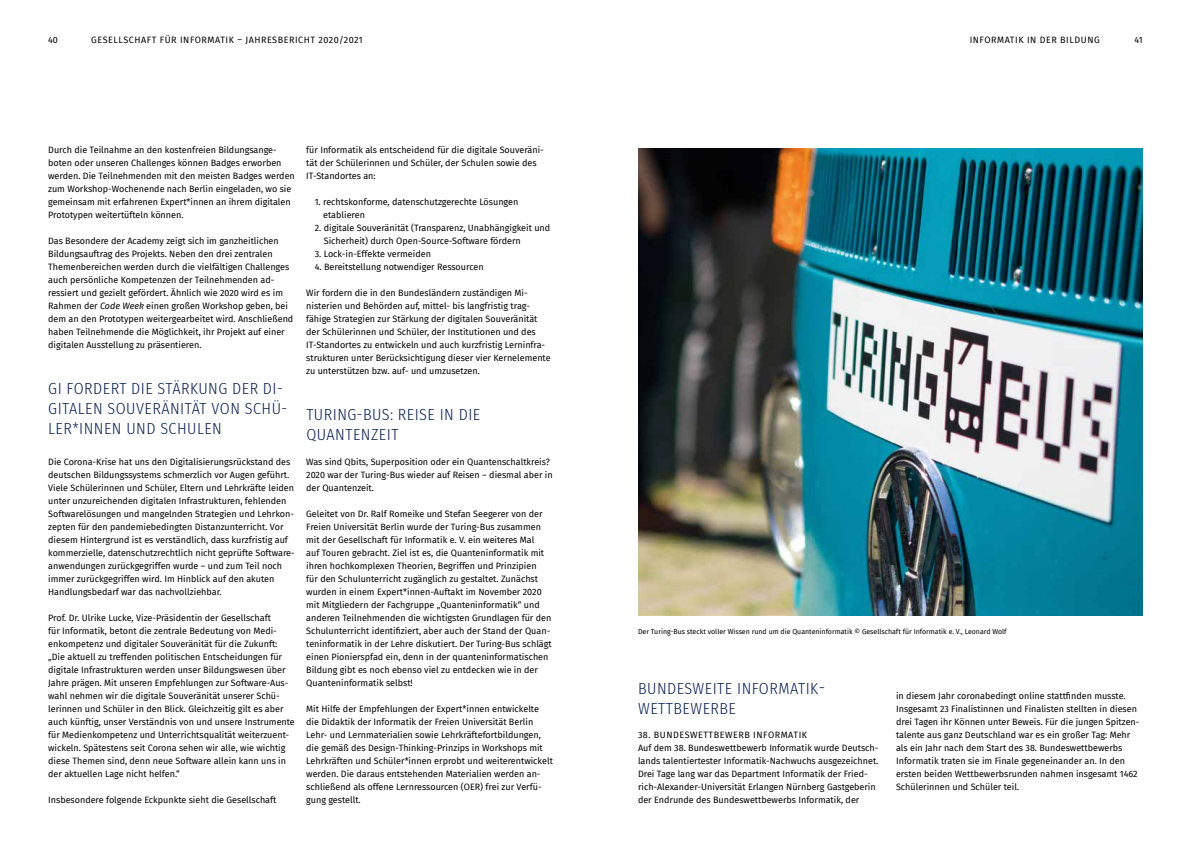
<style>
.page{position:relative;width:1191px;height:842px;background:#fff}
.page>*{position:absolute;margin:0;border:0;box-sizing:border-box;transform-origin:0 0}
.t1{font:300 16px/20px "Fira Sans Condensed";letter-spacing:.03em;color:#071e4f}
.t2{font:9px/13px "Fira Sans";color:#000}
.t3{font:9px "Fira Sans";letter-spacing:.06em;color:#000}
.t4{font:7px "Fira Sans";color:#000}
.s1{font-style:italic}
.s2{font-size:18px}
</style>
<div class="page">
<img style="left:638px;top:148px;width:504px;height:468px">
<p class="t2" style="left:48px;top:33px;width:11px">40</p>
<p class="t3" style="left:91px;top:33px;width:273px">GESELLSCHAFT FÜR INFORMATIK – JAHRESBERICHT 2020/2021</p>
<p class="t3" style="left:969px;top:33px;width:131px">INFORMATIK IN DER BILDUNG</p>
<p class="t2" style="left:1134px;top:33px;width:10px">41</p>
<p class="t2" style="left:48px;top:143px;width:248px">Durch die Teilnahme an den kostenfreien Bildungsange&shy;boten oder unseren Challenges können Badges erworben werden. Die Teilnehmenden mit den meisten Badges werden zum Workshop-Wochenende nach Berlin eingeladen, wo sie gemeinsam mit erfahrenen Expert*innen an ihrem digitalen Prototypen weitertüfteln können.</p>
<p class="t2" style="left:48px;top:234px;width:247px">Das Besondere der Academy zeigt sich im ganzheitlichen Bildungsauftrag des Projekts. Neben den drei zentralen Themenbereichen werden durch die vielfältigen Challenges auch persönliche Kompetenzen der Teilnehmenden ad&shy;ressiert und gezielt gefördert. Ähnlich wie 2020 wird es im Rahmen der <span class="s1">Code Week</span> einen großen Workshop geben, bei dem an den Prototypen weitergearbeitet wird. Anschließend haben Teilnehmende die Möglichkeit, ihr Projekt auf einer digitalen Ausstellung zu präsentieren.</p>
<h1 class="t1" style="left:48px;top:379px;width:240px">GI FORDERT DIE STÄRKUNG DER DI-<br>GITALEN SOUVERÄNITÄT VON SCHÜ-<br>LER*INNEN UND SCHULEN</h1>
<p class="t2" style="left:48px;top:455px;width:248px">Die Corona-Krise hat uns den Digitalisierungsrückstand des deutschen Bildungssystems schmerzlich vor Augen geführt.<br>Viele Schülerinnen und Schüler, Eltern und Lehrkräfte leiden unter unzureichenden digitalen Infrastrukturen, fehlenden Softwarelösungen und mangelnden Strategien und Lehrkon&shy;zepten für den pandemiebedingten Distanzunterricht. Vor diesem Hintergrund ist es verständlich, dass kurzfristig auf kommerzielle, datenschutzrechtlich nicht geprüfte Software&shy;anwendungen zurückgegriffen wurde – und zum Teil noch immer zurückgegriffen wird. Im Hinblick auf den akuten Handlungsbedarf war das nachvollziehbar.</p>
<p class="t2" style="left:48px;top:611px;width:248px">Prof. Dr. Ulrike Lucke, Vize-Präsidentin der Gesellschaft<br>für Informatik, betont die zentrale Bedeutung von Medi&shy;enkompetenz und digitaler Souveränität für die Zukunft: „Die aktuell zu treffenden politischen Entscheidungen für digitale Infrastrukturen werden unser Bildungswesen über Jahre prägen. Mit unseren Empfehlungen zur Software-Aus&shy;wahl nehmen wir die digitale Souveränität unserer Schü&shy;lerinnen und Schüler in den Blick. Gleichzeitig gilt es aber auch künftig, unser Verständnis von und unsere Instrumente für Medienkompetenz und Unterrichtsqualität weiterzuent&shy;wickeln. Spätestens seit Corona sehen wir alle, wie wichtig diese Themen sind, denn neue Software allein kann uns in der aktuellen Lage nicht helfen.“</p>
<p class="t2" style="left:48px;top:793px;width:230px">Insbesondere folgende Eckpunkte sieht die Gesellschaft</p>
<p class="t2" style="left:306px;top:143px;width:239px">für Informatik als entscheidend für die digitale Souveräni&shy;tät der Schülerinnen und Schüler, der Schulen sowie des<br>IT-Standortes an:</p>
<p class="t2" style="left:323px;top:195px;width:197px;text-indent:-8px">1. rechtskonforme, datenschutzgerechte Lösungen etablieren</p>
<p class="t2" style="left:324px;top:221px;width:228px;text-indent:-9px">2. digitale Souveränität (Transparenz, Unabhängigkeit und<br>Sicherheit) durch Open-Source-Software fördern</p>
<p class="t2" style="left:315px;top:247px;width:118px">3. Lock-in-Effekte vermeiden</p>
<p class="t2" style="left:315px;top:260px;width:170px">4. Bereitstellung notwendiger Ressourcen</p>
<p class="t2" style="left:306px;top:286px;width:246px">Wir fordern die in den Bundesländern zuständigen Mi&shy;nisterien und Behörden auf, mittel- bis langfristig trag&shy;fähige Strategien zur Stärkung der digitalen Souveränität der Schülerinnen und Schüler, der Institutionen und des IT-Standortes zu entwickeln und auch kurzfristig Lerninfra&shy;strukturen unter Berücksichtigung dieser vier Kernelemente zu unterstützen bzw. auf- und umzusetzen.</p>
<h1 class="t1" style="left:306px;top:405px;width:175px">TURING-BUS: REISE IN DIE<br>QUANTENZEIT</h1>
<p class="t2" style="left:306px;top:455px;width:248px">Was sind Qbits, Superposition oder ein Quantenschaltkreis?<br>2020 war der Turing-Bus wieder auf Reisen – diesmal aber in der Quantenzeit.</p>
<p class="t2" style="left:306px;top:507px;width:247px">Geleitet von Dr. Ralf Romeike und Stefan Seegerer von der Freien Universität Berlin wurde der Turing-Bus zusammen mit der Gesellschaft für Informatik e. V. ein weiteres Mal<br>auf Touren gebracht. Ziel ist es, die Quanteninformatik mit ihren hochkomplexen Theorien, Begriffen und Prinzipien<br>für den Schulunterricht zugänglich zu gestaltet. Zunächst wurden in einem Expert*innen-Auftakt im November 2020 mit Mitgliedern der Fachgruppe „Quanteninformatik“ und anderen Teilnehmenden die wichtigsten Grundlagen für den Schulunterricht identifiziert, aber auch der Stand der Quan&shy;teninformatik in der Lehre diskutiert. Der Turing-Bus schlägt einen Pionierspfad ein, denn in der quanteninformatischen Bildung gibt es noch ebenso viel zu entdecken wie in der Quanteninformatik selbst!</p>
<p class="t2" style="left:306px;top:702px;width:248px">Mit Hilfe der Empfehlungen der Expert*innen entwickelte die Didaktik der Informatik der Freien Universität Berlin Lehr- und Lernmaterialien sowie Lehrkräftefortbildungen, die gemäß des Design-Thinking-Prinzips in Workshops mit Lehrkräften und Schüler*innen erprobt und weiterentwickelt werden. Die daraus entstehenden Materialien werden an&shy;schließend als offene Lernressourcen (OER) frei zur Verfü&shy;gung gestellt.</p>
<p class="t4" style="left:638px;top:627px;width:370px">Der Turing-Bus steckt voller Wissen rund um die Quanteninformatik © Gesellschaft für Informatik e. V., Leonard Wolf</p>
<h1 class="t1" style="left:638px;top:678px;width:186px">BUNDESWEITE INFORMATIK<span class="s2">-<br></span>WETTBEWERBE</h1>
<p class="t2" style="left:638px;top:728px;width:242px">38. BUNDESWETTBEWERB INFORMATIK<br>Auf dem 38. Bundeswettbewerb Informatik wurde Deutsch&shy;lands talentiertester Informatik-Nachwuchs ausgezeichnet.<br>Drei Tage lang war das Department Informatik der Fried&shy;rich-Alexander-Universität Erlangen Nürnberg Gastgeberin der Endrunde des Bundeswettbewerbs Informatik, der</p>
<p class="t2" style="left:896px;top:689px;width:245px">in diesem Jahr coronabedingt online stattfinden musste.<br>Insgesamt 23 Finalistinnen und Finalisten stellten in diesen drei Tagen ihr Können unter Beweis. Für die jungen Spitzen&shy;talente aus ganz Deutschland war es ein großer Tag: Mehr als ein Jahr nach dem Start des 38. Bundeswettbewerbs Informatik traten sie im Finale gegeneinander an. In den ersten beiden Wettbewerbsrunden nahmen insgesamt 1462<br>Schülerinnen und Schüler teil.</p>
</div>
